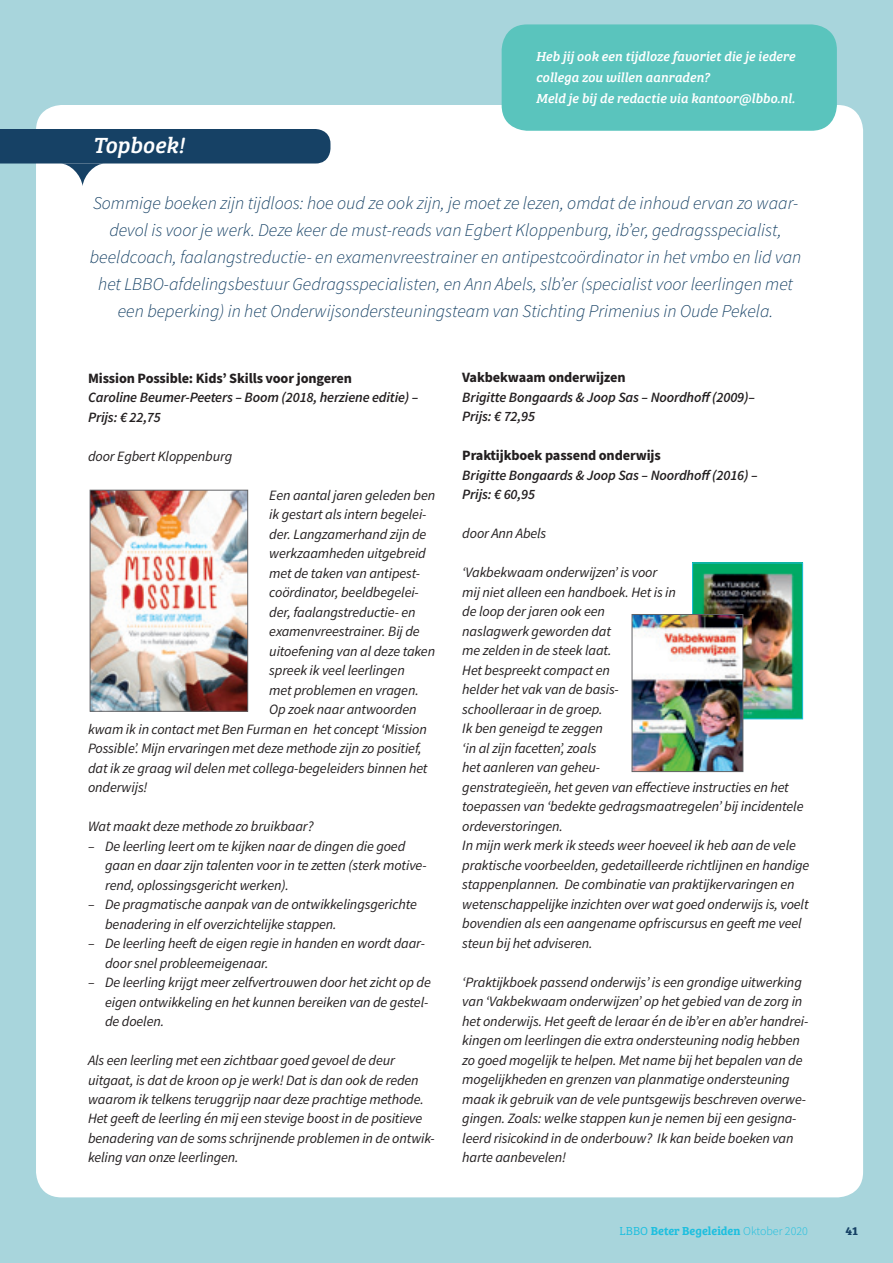
<style>
.page{position:relative;width:893px;height:1263px;background:#a8d5dc}
.page>*{position:absolute;margin:0;border:0;box-sizing:border-box;transform-origin:0 0}
.t1{font:italic 22.8px "Bree Serif";letter-spacing:-.005em;color:#fff}
.t2{font:italic 300 18px/27px "Source Sans Pro";color:#164165;text-align:center}
.t3{font:italic 14.25px/19.5px "Source Sans Pro";letter-spacing:-.01em;color:#231f20}
.t4{font:italic 600 14.25px/19.5px "Source Sans Pro";letter-spacing:-.01em;color:#231f20}
.t5{font:700 14.25px "Source Sans Pro";letter-spacing:-.01em;color:#231f20}
.t6{font:italic 13.5px/21px "Bree Serif";letter-spacing:-.005em;color:#fff}
.t7{font:600 12px "Bree Serif";color:#1cbfdf}
.t8{font:700 12px "Bree Serif";color:#164165}
.s1{font-weight:300}
.s2{font-family:"Source Sans Pro";font-weight:300}
</style>
<div class="page">
<div style="left:36px;top:105px;width:827px;height:1092px;background:#fff;border-radius:26px"></div>
<svg style="left:0;top:129px;width:330px;height:57px"></svg>
<div style="left:502px;top:24px;width:335px;height:107px;background:#5ac4bd;border-radius:26px"></div>
<img style="left:92px;top:492px;width:154px;height:218px">
<div style="left:90px;top:490px;width:158px;height:222px;border:1px solid #636366"></div>
<img style="left:694px;top:565px;width:107px;height:152px">
<div style="left:692px;top:563px;width:111px;height:156px;border:1px solid #1cbfdf"></div>
<img style="left:634px;top:616px;width:107px;height:154px">
<div style="left:632px;top:614px;width:111px;height:158px;border:1px solid #636366"></div>
<p class="t6" style="left:536px;top:45px;width:261px">Heb jij ook een tijdloze favoriet die je iedere collega zou willen aanraden?<br>Meld je bij de redactie via kantoor@lbbo.nl.</p>
<h1 class="t1" style="left:92px;top:128px;width:94px">Topboek!</h1>
<p class="t2" style="left:90px;top:190px;width:713px">Sommige boeken zijn tijdloos: hoe oud ze ook zijn, je moet ze lezen, omdat de inhoud ervan zo waar&shy;devol is voor je werk. Deze keer de must-reads van Egbert Kloppenburg, ib’er, gedragsspecialist, beeldcoach, faalangstreductie- en examenvreestrainer en antipestcoördinator in het vmbo en lid van het LBBO-afdelingsbestuur Gedragsspecialisten, en Ann Abels, slb’er (specialist voor leerlingen met een beperking) in het Onderwijsondersteuningsteam van Stichting Primenius in Oude Pekela.</p>
<p class="t5" style="left:88px;top:368px;width:265px">Mission Possible: Kids’ Skills voor jongeren</p>
<p class="t4" style="left:88px;top:387px;width:332px">Caroline Beumer-Peeters – Boom (2018, herziene editie) –<br>Prijs: € 22,75</p>
<p class="t3" style="left:88px;top:446px;width:146px">door Egbert Kloppenburg</p>
<p class="t3" style="left:269px;top:485px;width:167px">Een aantal jaren geleden ben</p>
<p class="t3" style="left:269px;top:504px;width:159px">ik gestart als intern begelei-</p>
<p class="t3" style="left:269px;top:524px;width:158px">der. Langzamerhand zijn de</p>
<p class="t3" style="left:269px;top:543px;width:158px">werkzaamheden uitgebreid</p>
<p class="t3" style="left:269px;top:563px;width:152px">met de taken van antipest-</p>
<p class="t3" style="left:269px;top:582px;width:151px">coördinator, beeldbegelei-</p>
<p class="t3" style="left:269px;top:602px;width:148px">der, faalangstreductie- en</p>
<p class="t3" style="left:269px;top:621px;width:152px">examenvreestrainer. Bij de</p>
<p class="t3" style="left:269px;top:641px;width:167px">uitoefening van al deze taken</p>
<p class="t3" style="left:269px;top:660px;width:137px">spreek ik veel leerlingen</p>
<p class="t3" style="left:269px;top:680px;width:151px">met problemen en vragen.</p>
<p class="t3" style="left:269px;top:699px;width:149px">Op zoek naar antwoorden</p>
<p class="t3" style="left:88px;top:719px;width:340px">kwam ik in contact met Ben Furman en het concept ‘Mission</p>
<p class="t3" style="left:88px;top:738px;width:335px">Possible’. Mijn ervaringen met deze methode zijn zo positief,</p>
<p class="t3" style="left:88px;top:758px;width:341px">dat ik ze graag wil delen met collega-begeleiders binnen het</p>
<p class="t3" style="left:88px;top:777px;width:61px">onderwijs!</p>
<p class="t3" style="left:88px;top:816px;width:227px">Wat maakt deze methode zo bruikbaar?</p>
<p class="t3" style="left:105px;top:836px;width:323px;text-indent:-17px">– De leerling leert om te kijken naar de dingen die goed gaan en daar zijn talenten voor in te zetten (sterk motive&shy;rend, oplossingsgericht werken).</p>
<p class="t3" style="left:105px;top:894px;width:313px;text-indent:-17px">– De pragmatische aanpak van de ontwikkelingsgerichte benadering in elf overzichtelijke stappen.</p>
<p class="t3" style="left:105px;top:933px;width:321px;text-indent:-17px">– De leerling heeft de eigen regie in handen en wordt daar&shy;door snel probleemeigenaar.</p>
<p class="t3" style="left:105px;top:972px;width:327px;text-indent:-17px">– De leerling krijgt meer zelfvertrouwen door het zicht op de eigen ontwikkeling en het kunnen bereiken van de gestel&shy;de doelen.</p>
<p class="t3" style="left:88px;top:1050px;width:348px">Als een leerling met een zichtbaar goed gevoel de deur uitgaat, is dat de kroon op je werk! Dat is dan ook de reden waarom ik telkens teruggrijp naar deze prachtige methode.<br>Het geeft de leerling én mij een stevige boost in de positieve benadering van de soms schrijnende problemen in de ontwik&shy;keling van onze leerlingen.</p>
<p class="t5" style="left:462px;top:368px;width:165px">Vakbekwaam onderwijzen</p>
<p class="t4" style="left:462px;top:387px;width:294px">Brigitte Bongaards &amp; Joop Sas – Noordhoff (2009)–<br>Prijs: € 72,95</p>
<p class="t5" style="left:462px;top:446px;width:200px">Praktijkboek passend onderwijs</p>
<p class="t4" style="left:462px;top:465px;width:297px">Brigitte Bongaards &amp; Joop Sas – Noordhoff (2016) –<br>Prijs: € 60,95</p>
<p class="t3" style="left:462px;top:524px;width:86px">door Ann Abels</p>
<p class="t3" style="left:462px;top:563px;width:349px">ʻVakbekwaam onderwijzen’ is voor<br>mij niet alleen een handboek. Het is in<br>de loop der jaren ook een<br>naslagwerk geworden dat<br>me zelden in de steek laat.<br>Het bespreekt compact en<br>helder het vak van de basis-<br>schoolleraar in de groep.<br>Ik ben geneigd te zeggen<br>‘in al zijn facetten’, zoals<br>het aanleren van geheu-<br>genstrategieën, het geven van effectieve instructies en het toepassen van ‘bedekte gedragsmaatregelen’ bij incidentele ordeverstoringen.<br>In mijn werk merk ik steeds weer hoeveel ik heb aan de vele praktische voorbeelden, gedetailleerde richtlijnen en handige stappenplannen. De combinatie van praktijkervaringen en wetenschappelijke inzichten over wat goed onderwijs is, voelt bovendien als een aangename opfriscursus en geeft me veel steun bij het adviseren.</p>
<p class="t3" style="left:462px;top:972px;width:347px">‘Praktijkboek passend onderwijs’ is een grondige uitwerking van ‘Vakbekwaam onderwijzen’ op het gebied van de zorg in het onderwijs. Het geeft de leraar én de ib’er en ab’er handrei&shy;kingen om leerlingen die extra ondersteuning nodig hebben zo goed mogelijk te helpen. Met name bij het bepalen van de mogelijkheden en grenzen van planmatige ondersteuning maak ik gebruik van de vele puntsgewijs beschreven overwe&shy;gingen. Zoals: welke stappen kun je nemen bij een gesigna&shy;leerd risicokind in de onderbouw? Ik kan beide boeken van harte aanbevelen!</p>
<p class="t7" style="left:619px;top:1221px;width:190px"><span class="s1">LBBO</span> Beter Begeleiden <span class="s2">Oktober 2020</span></p>
<p class="t8" style="left:845px;top:1221px;width:14px">41</p>
</div>
